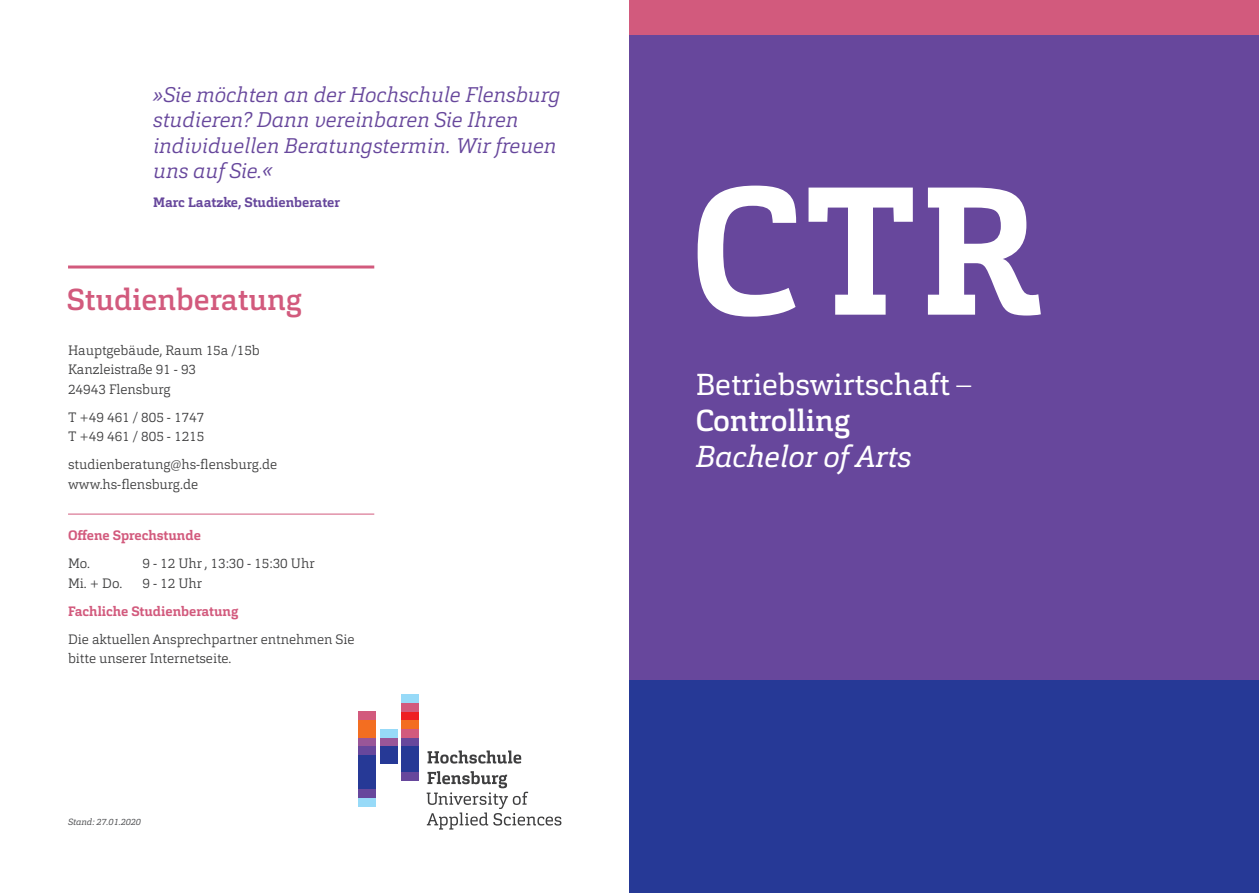
<style>
.page{position:relative;width:1259px;height:893px;background:#fff}
.page>*{position:absolute;margin:0;border:0;box-sizing:border-box;transform-origin:0 0}
.t1{font:700 180px "Cargan";color:#fff}
.t2{font:30px "Cargan";color:#fff}
.t3{font:500 30px "Cargan";color:#d25a7d}
.t4{font:italic 30px "Cargan";color:#fff}
.t5{font:500 30px "Cargan";color:#fff}
.t6{font:italic 300 21px/25.5px "Cargan";color:#67479c}
.t7{font:300 13.5px/19.5px "Cargan";color:#3e3e3f}
.t8{font:700 13.5px "Cargan";color:#d25a7d}
.t9{font:700 13.5px "Cargan";color:#67479c}
.t10{font:italic 9px "Cargan";color:#57585a}
</style>
<div class="page">
<div style="left:629px;top:0;width:630px;height:893px;background:#67479c"></div>
<div style="left:629px;top:680px;width:630px;height:213px;background:#263996"></div>
<div style="left:629px;top:0;width:630px;height:34px;background:#d25a7d"></div>
<div style="left:358px;top:755px;width:18px;height:34px;background:#263996"></div>
<div style="left:358px;top:746px;width:18px;height:9px;background:#67479c"></div>
<div style="left:358px;top:737px;width:18px;height:9px;background:#995698"></div>
<div style="left:358px;top:798px;width:18px;height:9px;background:#97daf8"></div>
<div style="left:358px;top:789px;width:18px;height:9px;background:#67479c"></div>
<div style="left:358px;top:720px;width:18px;height:17px;background:#f36e21"></div>
<div style="left:358px;top:711px;width:18px;height:9px;background:#d25a7d"></div>
<div style="left:380px;top:746px;width:17px;height:17px;background:#263996"></div>
<div style="left:380px;top:737px;width:17px;height:9px;background:#995698"></div>
<div style="left:380px;top:729px;width:17px;height:8px;background:#97daf8"></div>
<div style="left:401px;top:746px;width:18px;height:26px;background:#263996"></div>
<div style="left:401px;top:737px;width:18px;height:9px;background:#67479c"></div>
<div style="left:401px;top:772px;width:18px;height:9px;background:#67479c"></div>
<div style="left:401px;top:729px;width:18px;height:8px;background:#d25a7d"></div>
<div style="left:401px;top:720px;width:18px;height:9px;background:#f36e21"></div>
<div style="left:401px;top:711px;width:18px;height:9px;background:#ee1d23"></div>
<div style="left:401px;top:703px;width:18px;height:8px;background:#d25a7d"></div>
<div style="left:401px;top:694px;width:18px;height:9px;background:#97daf8"></div>
<svg style="left:427px;top:750px;width:94px;height:14px"></svg>
<svg style="left:427px;top:771px;width:134px;height:59px"></svg>
<hr style="left:68px;top:265px;width:306px;height:3px;background:#d25a7d">
<hr style="left:68px;top:514px;width:306px;height:1px;background:#d25a7d">
<h3 class="t6" style="left:153px;top:82px;width:409px">»Sie möchten an der Hochschule Flensburg studieren? Dann vereinbaren Sie Ihren individuellen Beratungstermin. Wir freuen uns auf Sie.«</h3>
<p class="t9" style="left:153px;top:193px;width:188px">Marc Laatzke, Studienberater</p>
<h2 class="t3" style="left:67px;top:280px;width:236px">Studienberatung</h2>
<p class="t7" style="left:68px;top:340px;width:193px">Hauptgebäude, Raum 15a /15b<br>Kanzleistraße 91 - 93<br>24943 Flensburg</p>
<p class="t7" style="left:68px;top:407px;width:138px">T +49 461 / 805 - 1747<br>T +49 461 / 805 - 1215</p>
<p class="t7" style="left:68px;top:455px;width:211px">studienberatung@hs-flensburg.de www.hs-flensburg.de</p>
<p class="t8" style="left:68px;top:527px;width:134px">Offene Sprechstunde</p>
<p class="t7" style="left:68px;top:554px;width:23px">Mo.</p>
<p class="t7" style="left:142px;top:554px;width:174px">9 - 12 Uhr , 13:30 - 15:30 Uhr</p>
<p class="t7" style="left:68px;top:573px;width:56px">Mi. + Do.</p>
<p class="t7" style="left:142px;top:573px;width:61px">9 - 12 Uhr</p>
<p class="t8" style="left:68px;top:603px;width:172px">Fachliche Studienberatung</p>
<p class="t7" style="left:68px;top:629px;width:288px">Die aktuellen Ansprechpartner entnehmen Sie bitte unserer Internetseite.</p>
<p class="t10" style="left:68px;top:816px;width:74px">Stand: 27.01.2020</p>
<h1 class="t1" style="left:690px;top:136px;width:353px">CTR</h1>
<h2 class="t2" style="left:696px;top:366px;width:277px">Betriebswirtschaft _</h2>
<h2 class="t5" style="left:696px;top:402px;width:155px">Controlling</h2>
<h2 class="t4" style="left:696px;top:438px;width:217px">Bachelor of Arts</h2>
</div>
